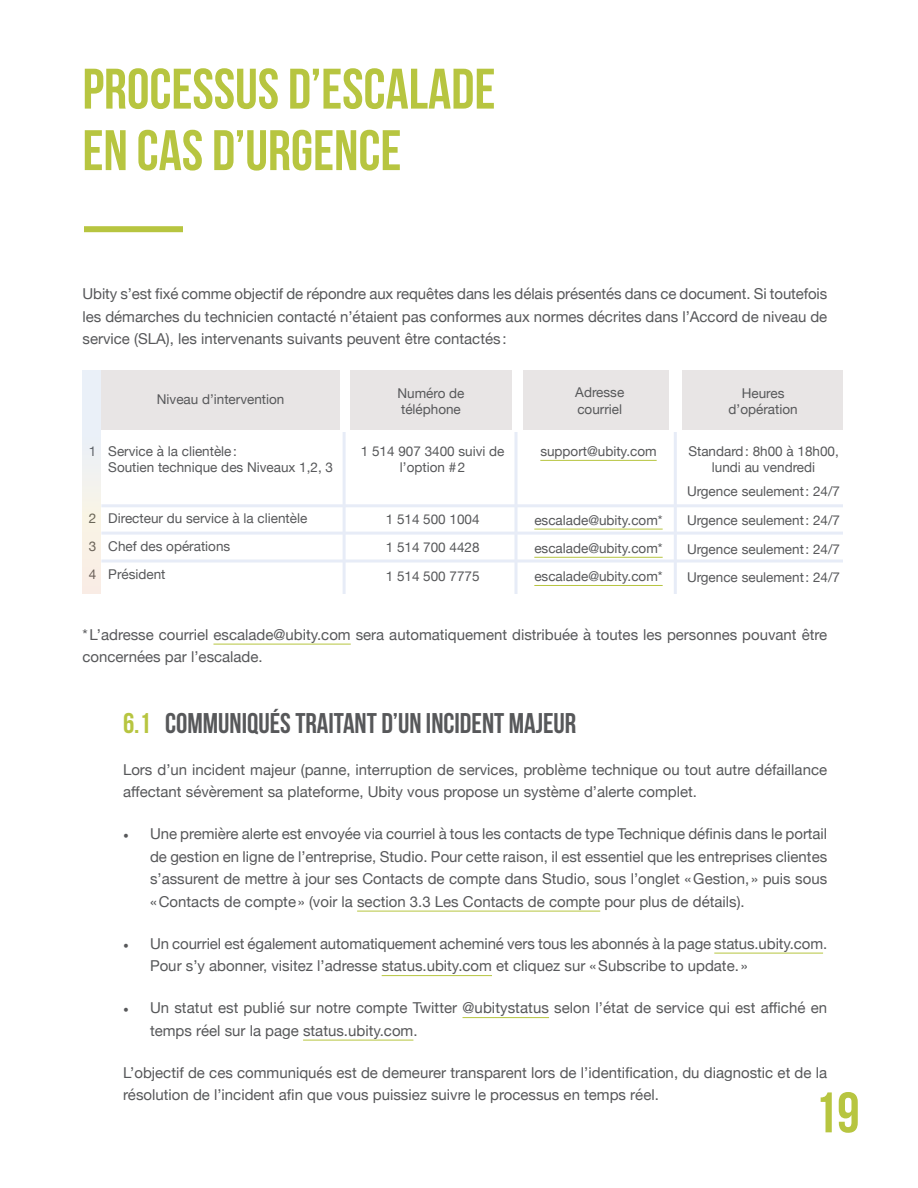
<style>
.page{position:relative;width:918px;height:1188px;background:#fff}
.page>*{position:absolute;margin:0;border:0;box-sizing:border-box;transform-origin:0 0}
.t1{font:57px/61.5px "Bebas Neue";color:#b7c540}
.t2{font:28.5px "Bebas Neue";color:#57585a}
.t3{font:15px/22.5px "Helvetica Neue";color:#57585a}
.t4{font:13.5px/28.2px "Helvetica Neue";color:#57585a}
.s1{color:#b7c540}
.s2{font-family:"Minion Pro"}
</style>
<div class="page">
<hr style="left:213px;top:644px;width:138px;height:1px;background:#b7c540">
<hr style="left:357px;top:911px;width:243px;height:1px;background:#b7c540">
<hr style="left:714px;top:953px;width:109px;height:1px;background:#b7c540">
<hr style="left:382px;top:975px;width:110px;height:1px;background:#b7c540">
<hr style="left:463px;top:1017px;width:86px;height:1px;background:#b7c540">
<hr style="left:303px;top:1040px;width:110px;height:1px;background:#b7c540">
<div style="left:101px;top:371px;width:238px;height:59px;background:#e8e5e5"></div>
<div style="left:350px;top:371px;width:162px;height:59px;background:#e8e5e5"></div>
<div style="left:523px;top:371px;width:146px;height:59px;background:#e8e5e5"></div>
<div style="left:682px;top:371px;width:161px;height:59px;background:#e8e5e5"></div>
<hr style="left:540px;top:460px;width:117px;height:1px;background:#b7c540">
<hr style="left:534px;top:529px;width:129px;height:1px;background:#b7c540">
<hr style="left:534px;top:557px;width:129px;height:1px;background:#b7c540">
<hr style="left:534px;top:585px;width:129px;height:1px;background:#b7c540">
<div style="left:82px;top:371px;width:19px;height:222px;background:#f3f0ee"></div>
<hr style="left:343px;top:432px;width:3px;height:162px;background:#e7ecf7">
<hr style="left:514px;top:432px;width:4px;height:162px;background:#e7ecf7">
<hr style="left:674px;top:432px;width:3px;height:162px;background:#e7ecf7">
<hr style="left:101px;top:504px;width:742px;height:3px;background:#e7ecf7">
<hr style="left:101px;top:532px;width:742px;height:3px;background:#e7ecf7">
<hr style="left:101px;top:560px;width:742px;height:2px;background:#e7ecf7">
<div style="left:84px;top:226px;width:99px;height:6px;background:#b7c540"></div>
<h1 class="t1" style="left:82px;top:57px;width:414px">PROCESSUS D’ESCALADE<br>EN CAS D’URGENCE</h1>
<p class="t3" style="left:82px;top:283px;width:746px;text-align:justify">Ubity s’est fixé comme objectif de répondre aux requêtes dans les délais présentés dans ce document. Si toutefois les démarches du technicien contacté n’étaient pas conformes aux normes décrites dans l’Accord de niveau de service (SLA), les intervenants suivants peuvent être contactés :</p>
<p class="t4" style="left:157px;top:386px;width:129px">Niveau d’intervention</p>
<p class="t4" style="left:108px;top:444px;width:226px;line-height:16.2px;text-indent:-19px">1 Service à la clientèle:<br>Soutien technique des Niveaux 1,2, 3</p>
<p class="t4" style="left:89px;top:505px;width:220px">2 Directeur du service à la clientèle<br>3 Chef des opérations<br>4 Président</p>
<p class="t4" style="left:398px;top:386px;width:69px;line-height:16.2px">Numéro de téléphone</p>
<p class="t4" style="left:361px;top:444px;width:145px;line-height:16.2px;text-align:center">1 514 907 3400 suivi de l’option #2</p>
<p class="t4" style="left:386px;top:506px;width:95px;text-align:justify">1 514 500 1004<br>1 514 700 4428<br>1 514 500 7775</p>
<p class="t4" style="left:575px;top:385px;width:51px;line-height:16.2px">Adresse courriel</p>
<p class="t4" style="left:540px;top:438px;width:118px">support@ubity.com</p>
<p class="t4" style="left:534px;top:506px;width:130px;text-align:justify">escalade@ubity.com* escalade@ubity.com* escalade@ubity.com*</p>
<p class="t4" style="left:729px;top:386px;width:71px;line-height:16.2px;text-align:center">Heures d’opération</p>
<p class="t4" style="left:688px;top:444px;width:152px;line-height:16.2px;text-align:center">Standard: 8h00 à 18h00, lundi au vendredi</p>
<p class="t4" style="left:687px;top:477px;width:155px;line-height:29.7px">Urgence seulement: 24/7<br>Urgence seulement: 24/7</p>
<p class="t4" style="left:687px;top:536px;width:155px">Urgence seulement: 24/7<br>Urgence seulement: 24/7</p>
<p class="t3" style="left:82px;top:624px;width:746px">*L’adresse courriel escalade@ubity.com sera automatiquement distribuée à toutes les personnes pouvant être concernées par l’escalade.</p>
<h2 class="t2" style="left:123px;top:707px;width:455px"><span class="s1">6.1</span> COMMUNIQUÉS TRAITANT D’UN INCIDENT MAJEUR</h2>
<p class="t3" style="left:123px;top:759px;width:706px">Lors d’un incident majeur (panne, interruption de services, problème technique ou tout autre défaillance affectant sévèrement sa plateforme, Ubity vous propose un système d’alerte complet.</p>
<p class="t3" style="left:150px;top:823px;width:679px;text-align:justify;text-indent:-27px"><span class="s2">•</span> Une première alerte est envoyée via courriel à tous les contacts de type Technique définis dans le portail de gestion en ligne de l’entreprise, Studio. Pour cette raison, il est essentiel que les entreprises clientes s’assurent de mettre à jour ses Contacts de compte dans Studio, sous l’onglet «Gestion, » puis sous «Contacts de compte» (voir la section 3.3 Les Contacts de compte pour plus de détails).</p>
<p class="t3" style="left:150px;top:933px;width:679px;text-indent:-27px"><span class="s2">•</span> Un courriel est également automatiquement acheminé vers tous les abonnés à la page status.ubity.com.<br>Pour s’y abonner, visitez l’adresse status.ubity.com et cliquez sur «Subscribe to update. »</p>
<p class="t3" style="left:150px;top:997px;width:679px;text-indent:-27px"><span class="s2">•</span> Un statut est publié sur notre compte Twitter @ubitystatus selon l’état de service qui est affiché en temps réel sur la page status.ubity.com.</p>
<p class="t3" style="left:123px;top:1062px;width:706px">L’objectif de ces communiqués est de demeurer transparent lors de l’identification, du diagnostic et de la résolution de l’incident afin que vous puissiez suivre le processus en temps réel.</p>
<h1 class="t1" style="left:814px;top:1081px;width:47px">19</h1>
</div>
